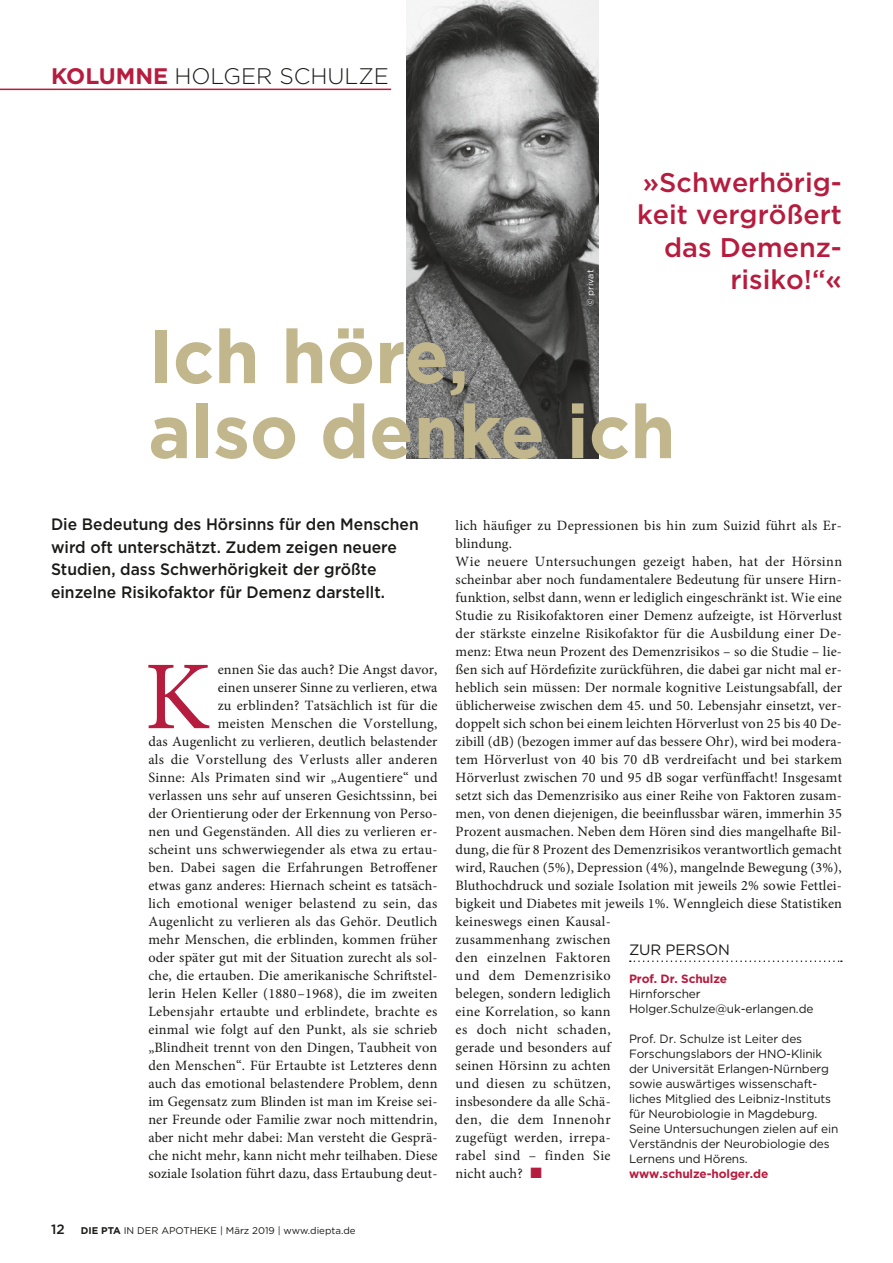
<style>
.page{position:relative;width:893px;height:1263px;background:#fff}
.page>*{position:absolute;margin:0;border:0;box-sizing:border-box;transform-origin:0 0}
.Initial{font:97.35px "Minion Pro";color:#b61c3e}
.t1{font:700 75px/75px "Gotham";color:#c1b68c}
.Zitat{font:500 27px/32.4px "Gotham";color:#b61c3e;text-align:right}
.Rubrik_Thema{font:300 22.5px "Gotham";color:#1a1a18}
.Vorspann{font:500 16.5px/22.5px "Gotham";color:#1a1a18;scale:.95 1}
.Einklinker_Titel{font:15px "Gotham";letter-spacing:-.01em;color:#1a1a18}
.Grundtext{font:14.25px/18px "Minion Pro";letter-spacing:.01em;color:#1a1a18}
.Initial-2{font:14.25px/18px "Minion Pro";letter-spacing:.015em;color:#1a1a18;text-align:right}
.Einklinker_Grundtext{font:12px/15px "Gotham";letter-spacing:-.01em;color:#1a1a18}
.Einklinker_Grundtext-2{font:700 12px "Gotham";letter-spacing:-.01em;color:#b61c3e}
.t2{font:9.75px "Gotham";color:#1a1a18}
.Bildquelle{font:9px "Gotham";color:#fff}
.s1{font-weight:700;color:#b61c3e}
.s2{font-weight:500;font-size:13.5px}
.s3{font-weight:700}
.s4{color:#b61c3e}
</style>
<div class="page">
<img style="left:406px;top:0;width:192px;height:458px">
<svg style="left:630px;top:960px;width:212px;height:2px"></svg>
<hr style="left:0;top:89px;width:391px;height:1px;background:#b61c3e">
<p class="Rubrik_Thema" style="left:51px;top:62px;width:339px"><span class="s1">KOLUMNE</span> HOLGER SCHULZE</p>
<p class="Bildquelle" style="left:584px;top:306px;width:38px;rotate:-90deg">© privat</p>
<p class="Zitat" style="left:637px;top:166px;width:206px">»Schwerhörig&shy;keit vergrößert das Demenz&shy;risiko!“«</p>
<p class="t1" style="left:148px;top:319px;width:529px">Ich höre,<br>also denke ich</p>
<p class="Vorspann" style="left:51px;top:513px;width:389px">Die Bedeutung des Hörsinns für den Menschen wird oft unterschätzt. Zudem zeigen neuere Studien, dass Schwerhörigkeit der größte einzelne Risikofaktor für Demenz darstellt.</p>
<p class="Initial-2" style="left:148px;top:661px;width:291px">ennen Sie das auch? Die Angst davor,<br>einen unserer Sinne zu verlieren, etwa<br>zu erblinden? Tatsächlich ist für die<br>meisten Menschen die Vorstellung,<br>das Augenlicht zu verlieren, deutlich belastender als die Vorstellung des Verlusts aller anderen Sinne: Als Primaten sind wir „Augentiere“ und verlassen uns sehr auf unseren Gesichtssinn, bei der Orientierung oder der Erkennung von Perso&shy;nen und Gegenständen. All dies zu verlieren er&shy;scheint uns schwerwiegender als etwa zu ertau&shy;ben. Dabei sagen die Erfahrungen Betroffener etwas ganz anderes: Hiernach scheint es tatsäch&shy;lich emotional weniger belastend zu sein, das Augenlicht zu verlieren als das Gehör. Deutlich mehr Menschen, die erblinden, kommen früher oder später gut mit der Situation zurecht als sol&shy;che, die ertauben. Die amerikanische Schriftstel&shy;lerin Helen Keller (1880–1968), die im zweiten Lebensjahr ertaubte und erblindete, brachte es einmal wie folgt auf den Punkt, als sie schrieb „Blindheit trennt von den Dingen, Taubheit von den Menschen“. Für Ertaubte ist Letzteres denn auch das emotional belastendere Problem, denn im Gegensatz zum Blinden ist man im Kreise sei&shy;ner Freunde oder Familie zwar noch mittendrin, aber nicht mehr dabei: Man versteht die Gesprä&shy;che nicht mehr, kann nicht mehr teilhaben. Diese soziale Isolation führt dazu, dass Ertaubung deut-</p>
<p class="Initial" style="left:144px;top:632px;width:67px">K</p>
<p class="t2" style="left:51px;top:1224px;width:306px"><span class="s2">12</span> <span class="s3">DIE PTA</span> IN DER APOTHEKE | März 2019 | www.diepta.de</p>
<p class="Initial-2" style="left:456px;top:517px;width:388px;text-align:left">lich häufiger zu Depressionen bis hin zum Suizid führt als Er&shy;blindung.</p>
<p class="Grundtext" style="left:456px;top:553px;width:388px">Wie neuere Untersuchungen gezeigt haben, hat der Hörsinn scheinbar aber noch fundamentalere Bedeutung für unsere Hirn&shy;funktion, selbst dann, wenn er lediglich eingeschränkt ist. Wie eine Studie zu Risikofaktoren einer Demenz aufzeigte, ist Hörverlust der stärkste einzelne Risikofaktor für die Ausbildung einer De&shy;menz: Etwa neun Prozent des Demenzrisikos – so die Studie – lie&shy;ßen sich auf Hördefizite zurückführen, die dabei gar nicht mal er&shy;heblich sein müssen: Der normale kognitive Leistungsabfall, der üblicherweise zwischen dem 45. und 50. Lebensjahr einsetzt, ver&shy;doppelt sich schon bei einem leichten Hörverlust von 25 bis 40 De&shy;zibill (dB) (bezogen immer auf das bessere Ohr), wird bei modera&shy;tem Hörverlust von 40 bis 70 dB verdreifacht und bei starkem Hörverlust zwischen 70 und 95 dB sogar verfünffacht! Insgesamt setzt sich das Demenzrisiko aus einer Reihe von Faktoren zusam&shy;men, von denen diejenigen, die beeinflussbar wären, immerhin 35<br>Prozent ausmachen. Neben dem Hören sind dies mangelhafte Bil&shy;dung, die für 8 Prozent des Demenzrisikos verantwortlich gemacht wird, Rauchen (5%), Depression (4%), mangelnde Bewegung (3%), Bluthochdruck und soziale Isolation mit jeweils 2% sowie Fettlei&shy;bigkeit und Diabetes mit jeweils 1%. Wenngleich diese Statistiken keineswegs einen Kausal-<br>zusammenhang zwischen<br>den einzelnen Faktoren<br>und dem Demenzrisiko<br>belegen, sondern lediglich<br>eine Korrelation, so kann<br>es doch nicht schaden,<br>gerade und besonders auf<br>seinen Hörsinn zu achten<br>und diesen zu schützen,<br>insbesondere da alle Schä-<br>den, die dem Innenohr<br>zugefügt werden, irrepa-<br>rabel sind – finden Sie<br>nicht auch? <span class="s4">■</span></p>
<p class="Einklinker_Titel" style="left:629px;top:940px;width:102px">ZUR PERSON</p>
<p class="Einklinker_Grundtext-2" style="left:629px;top:971px;width:100px">Prof. Dr. Schulze</p>
<p class="Einklinker_Grundtext" style="left:629px;top:986px;width:186px">Hirnforscher<br>Holger.Schulze@uk-erlangen.de</p>
<p class="Einklinker_Grundtext" style="left:629px;top:1031px;width:211px">Prof. Dr. Schulze ist Leiter des Forschungslabors der HNO-Klinik der Universität Erlangen-Nürnberg sowie auswärtiges wissenschaft&shy;liches Mitglied des Leibniz-Instituts für Neurobiologie in Magdeburg.<br>Seine Untersuchungen zielen auf ein Verständnis der Neurobiologie des Lernens und Hörens.</p>
<p class="Einklinker_Grundtext-2" style="left:629px;top:1166px;width:141px">www.schulze-holger.de</p>
</div>
